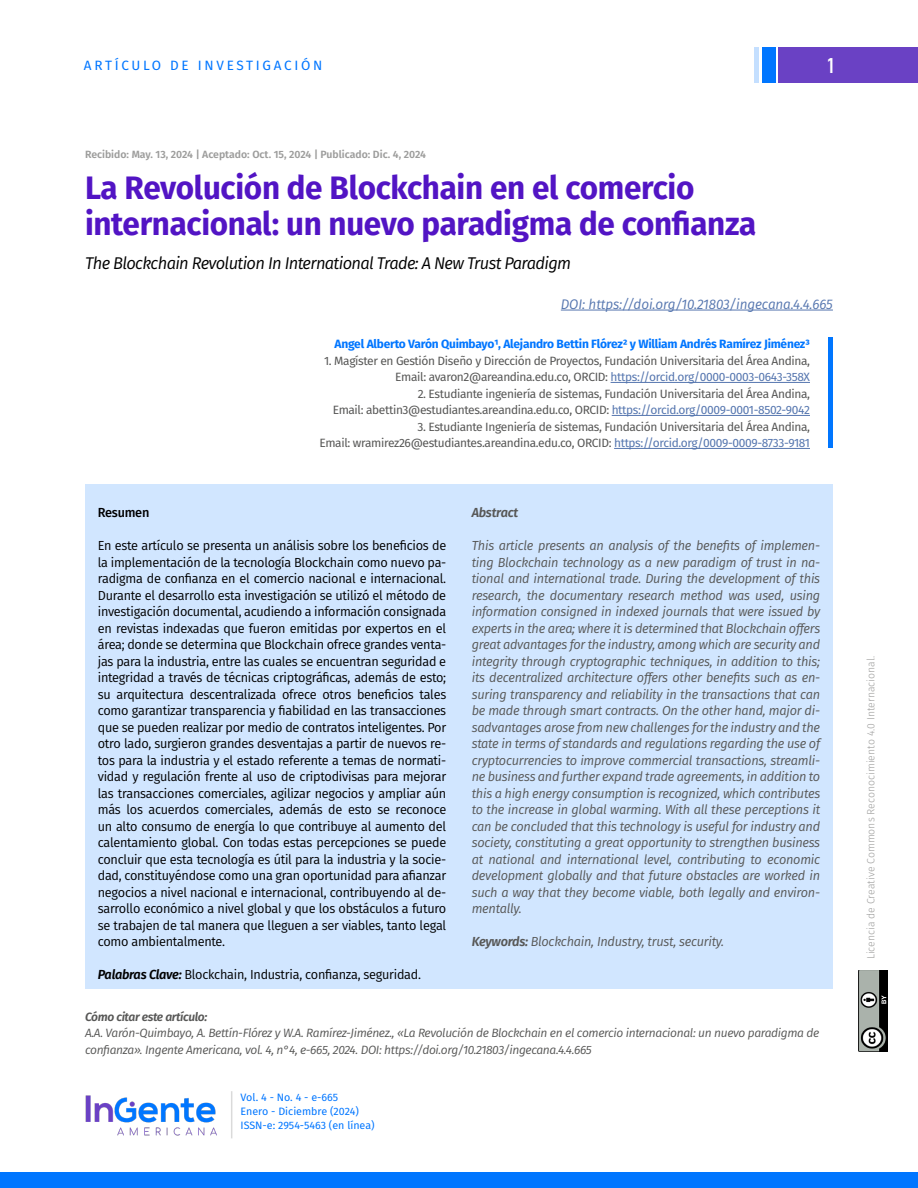
<style>
.page{position:relative;width:918px;height:1188px;background:#fff}
.page>*{position:absolute;margin:0;border:0;box-sizing:border-box;transform-origin:0 0}
.t1{font:700 32.4px/36px "Fira Sans";letter-spacing:-.01em;color:#5214c4}
.t2{font:700 21px "DIN Condensed";color:#fff}
.t3{font:italic 16.95px "Fira Sans";letter-spacing:-.04em;color:#000}
.t4{font:italic 13.95px "Fira Sans";letter-spacing:-.01em;color:#5576af}
.t5{font:13.5px "Fira Sans";letter-spacing:.2em;color:#0076ff}
.t6{font:13.2px/16.5px "Fira Sans";letter-spacing:-.02em;color:#000;text-align:justify}
.t7{font:italic 13.2px/16.5px "Fira Sans";letter-spacing:-.02em;color:#575756;text-align:justify}
.t8{font:italic 600 13.2px "Fira Sans";letter-spacing:-.02em;color:#575756}
.t9{font:500 13.2px "Fira Sans";letter-spacing:-.02em;color:#000}
.t10{font:12px/16.5px "Fira Sans";letter-spacing:-.03em;color:#575756;text-align:right}
.t11{font:italic 12px/16.5px "Fira Sans";letter-spacing:-.03em;color:#575756}
.t12{font:700 12px "Fira Sans";letter-spacing:-.02em;color:#0076ff}
.t13{font:italic 600 12px "Fira Sans";letter-spacing:-.03em;color:#575756}
.t14{font:10.65px/13.8px "Fira Sans";color:#0076ff}
.t15{font:600 10.5px "Fira Sans";color:#9d9d9c}
.t16{font:300 10.5px "Fira Sans";color:#9d9d9c}
.s1{color:#5576af}
.s2{font-weight:600;font-style:italic}
.s3{font-weight:600}
</style>
<div class="page">
<div style="left:779px;top:47px;width:139px;height:36px;background:#6a41c4"></div>
<div style="left:762px;top:47px;width:14px;height:36px;background:#0076ff"></div>
<div style="left:754px;top:47px;width:5px;height:36px;background:#c4dfff"></div>
<img style="left:858px;top:970px;width:29px;height:82px">
<div style="left:0;top:1172px;width:918px;height:16px;background:#0076ff"></div>
<img style="left:85px;top:1095px;width:132px;height:41px">
<hr style="left:231px;top:1091px;width:1px;height:47px;background:#dadada">
<hr style="left:561px;top:310px;width:272px;height:1px;background:#5576af">
<hr style="left:611px;top:382px;width:199px;height:1px;background:#5576af">
<hr style="left:612px;top:415px;width:198px;height:1px;background:#5576af">
<hr style="left:614px;top:448px;width:196px;height:1px;background:#5576af">
<div style="left:828px;top:337px;width:5px;height:111px;background:#0076ff"></div>
<div style="left:85px;top:485px;width:748px;height:504px;background:#d1e6ff"></div>
<p class="t5" style="left:84px;top:55px;width:240px">ARTÍCULO DE INVESTIGACIÓN</p>
<h2 class="t2" style="left:827px;top:52px;width:9px">1</h2>
<p class="t15" style="left:85px;top:146px;width:343px">Recibido: May. 13, 2024 | Aceptado: Oct. 15, 2024 | Publicado: Dic. 4, 2024</p>
<h1 class="t1" style="left:85px;top:167px;width:673px">La Revolución de Blockchain en el comercio internacional: un nuevo paradigma de confianza</h1>
<p class="t3" style="left:85px;top:251px;width:488px">The Blockchain Revolution In International Trade: A New Trust Paradigm</p>
<p class="t4" style="left:561px;top:293px;width:274px">DOI: https://doi.org/10.21803/ingecana.4.4.665</p>
<p class="t12" style="left:335px;top:334px;width:477px">Angel Alberto Varón Quimbayo1, Alejandro Bettin Flórez2 y William Andrés Ramírez Jiménez3</p>
<p class="t10" style="left:324px;top:352px;width:487px">1. Magíster en Gestión Diseño y Dirección de Proyectos, Fundación Universitaria del Área Andina,<br>Email: avaron2@areandina.edu.co, ORCID: <span class="s1">https://orcid.org/0000-0003-0643-358X</span></p>
<p class="t10" style="left:333px;top:385px;width:479px">2. Estudiante ingeniería de sistemas, Fundación Universitaria del Área Andina,<br>Email: abettin3@estudiantes.areandina.edu.co, ORCID: <span class="s1">https://orcid.org/0009-0001-8502-9042</span></p>
<p class="t10" style="left:320px;top:418px;width:492px">3. Estudiante Ingeniería de sistemas, Fundación Universitaria del Área Andina,<br>Email: wramirez26@estudiantes.areandina.edu.co, ORCID: <span class="s1">https://orcid.org/0009-0009-8733-9181</span></p>
<p class="t9" style="left:98px;top:502px;width:53px">Resumen</p>
<p class="t6" style="left:98px;top:537px;width:350px">En este artículo se presenta un análisis sobre los beneficios de la implementación de la tecnología Blockchain como nuevo pa&shy;radigma de confianza en el comercio nacional e internacional.<br>Durante el desarrollo esta investigación se utilizó el método de investigación documental, acudiendo a información consignada en revistas indexadas que fueron emitidas por expertos en el área; donde se determina que Blockchain ofrece grandes venta&shy;jas para la industria, entre las cuales se encuentran seguridad e integridad a través de técnicas criptográficas, además de esto; su arquitectura descentralizada ofrece otros beneficios tales como garantizar transparencia y fiabilidad en las transacciones que se pueden realizar por medio de contratos inteligentes. Por otro lado, surgieron grandes desventajas a partir de nuevos re&shy;tos para la industria y el estado referente a temas de normati&shy;vidad y regulación frente al uso de criptodivisas para mejorar las transacciones comerciales, agilizar negocios y ampliar aún más los acuerdos comerciales, además de esto se reconoce un alto consumo de energía lo que contribuye al aumento del calentamiento global. Con todas estas percepciones se puede concluir que esta tecnología es útil para la industria y la socie&shy;dad, constituyéndose como una gran oportunidad para afianzar negocios a nivel nacional e internacional, contribuyendo al de&shy;sarrollo económico a nivel global y que los obstáculos a futuro se trabajen de tal manera que lleguen a ser viables, tanto legal como ambientalmente.</p>
<p class="t6" style="left:98px;top:966px;width:325px"><span class="s2">Palabras Clave:</span> Blockchain, Industria, confianza, seguridad.</p>
<p class="t8" style="left:472px;top:502px;width:48px">Abstract</p>
<p class="t7" style="left:472px;top:537px;width:350px">This article presents an analysis of the benefits of implemen&shy;ting Blockchain technology as a new paradigm of trust in na&shy;tional and international trade. During the development of this research, the documentary research method was used, using information consigned in indexed journals that were issued by experts in the area; where it is determined that Blockchain offers great advantages for the industry, among which are security and integrity through cryptographic techniques, in addition to this; its decentralized architecture offers other benefits such as en&shy;suring transparency and reliability in the transactions that can be made through smart contracts. On the other hand, major di&shy;sadvantages arose from new challenges for the industry and the state in terms of standards and regulations regarding the use of cryptocurrencies to improve commercial transactions, streamli&shy;ne business and further expand trade agreements, in addition to this a high energy consumption is recognized, which contributes to the increase in global warming. With all these perceptions it can be concluded that this technology is useful for industry and society, constituting a great opportunity to strengthen business at national and international level, contributing to economic development globally and that future obstacles are worked in such a way that they become viable, both legally and environ&shy;mentally.</p>
<p class="t7" style="left:472px;top:933px;width:254px"><span class="s3">Keywords:</span> Blockchain, Industry, trust, security.</p>
<p class="t13" style="left:85px;top:1007px;width:124px">Cómo citar este artículo:</p>
<p class="t11" style="left:85px;top:1025px;width:736px">A.A. Varón-Quimbayo, A. Bettín-Flórez y W.A. Ramírez-Jiménez., «La Revolución de Blockchain en el comercio internacional: un nuevo paradigma de confianza». Ingente Americana, vol. 4, n°4, e-665, 2024. DOI: https://doi.org/10.21803/ingecana.4.4.665</p>
<p class="t14" style="left:241px;top:1090px;width:136px">Vol. 4 - No. 4 - e-665<br>Enero - Diciembre (2024)<br>ISSN-e: 2954-5463 (en línea)</p>
<p class="t16" style="left:863px;top:959px;width:305px;rotate:-90deg">Licencia de Creative Commons Reconocimiento 4.0 Internacional.</p>
</div>
